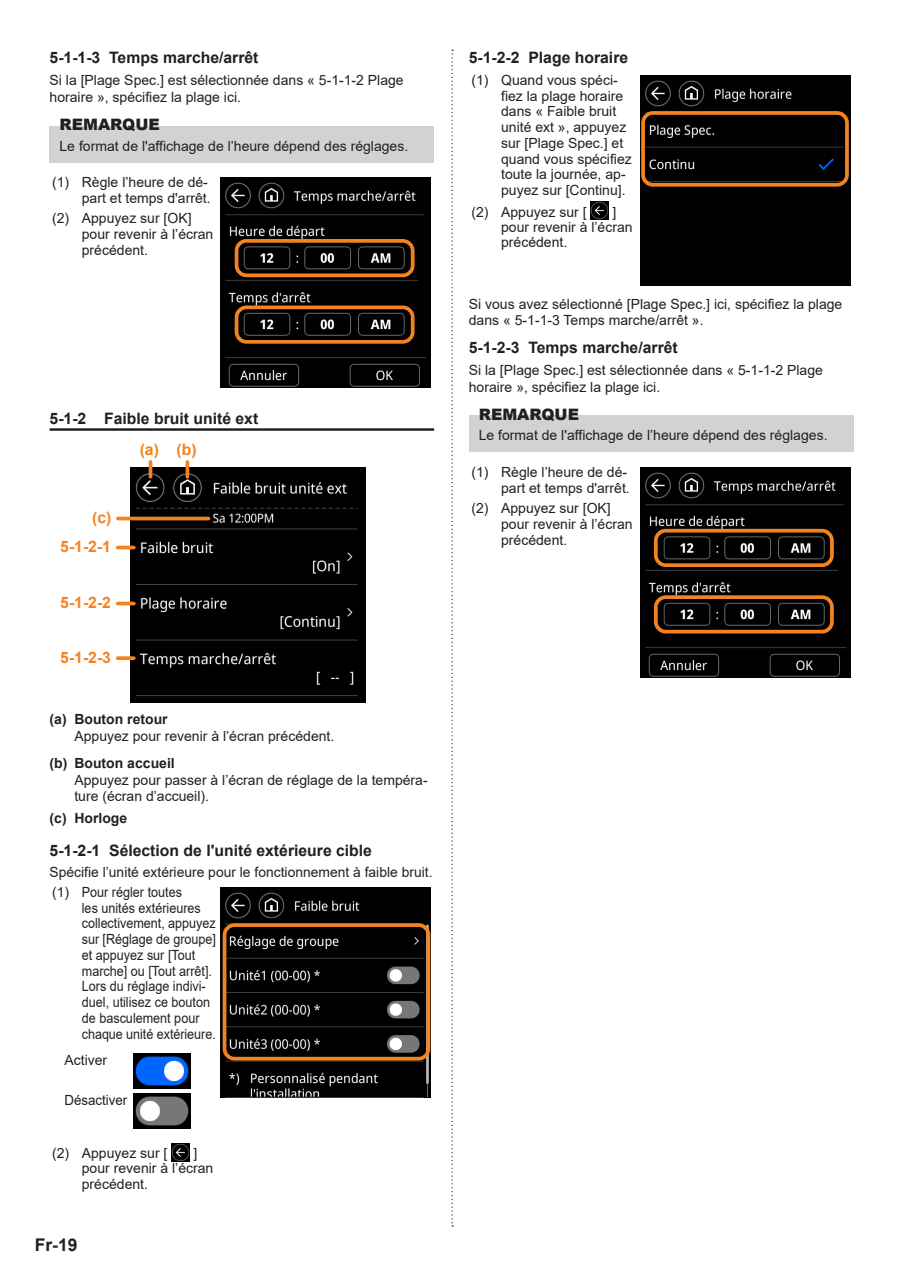
<style>
.page{position:relative;width:903px;height:1275px;background:#fff}
.page>*{position:absolute;margin:0;border:0;box-sizing:border-box;transform-origin:0 0}
.t1{font:700 17.5px "Arial";color:#231f20}
.t2{font:700 15.75px "Arial";color:#231f20}
.t3{font:700 15.75px "Arial";color:#f58220}
.t4{font:900 15.75px "Arial";color:#231f20}
.t5{font:14px/15.8px "Arial";color:#231f20}
.t6{font:14px/15.8px "Arial";color:#231f20;scale:.9 1}
.t7{font:700 14px "Arial";color:#231f20}
.t8{font:14px "Arial";color:#231f20;scale:.95 1}
</style>
<div class="page">
<svg style="left:451px;top:50px;width:2px;height:1177px"></svg>
<hr style="left:50px;top:428px;width:384px;height:3px;background:#231f20">
<div style="left:50px;top:126px;width:384px;height:37px;background:#d1d2d4"></div>
<img style="left:221px;top:178px;width:210px;height:210px">
<div style="left:235px;top:239px;width:179px;height:38px;border:4px solid #f58220;border-radius:10px"></div>
<div style="left:235px;top:305px;width:179px;height:39px;border:4px solid #f58220;border-radius:10px"></div>
<img style="left:130px;top:467px;width:235px;height:235px">
<hr style="left:118px;top:546px;width:16px;height:3px;background:#f58220">
<hr style="left:118px;top:517px;width:90px;height:3px;background:#f58220">
<hr style="left:118px;top:602px;width:16px;height:3px;background:#f58220">
<svg style="left:118px;top:656px;width:16px;height:4px"></svg>
<hr style="left:149px;top:462px;width:3px;height:15px;background:#f58220">
<hr style="left:186px;top:462px;width:3px;height:15px;background:#f58220">
<img style="left:133px;top:1053px;width:58px;height:35px">
<img style="left:133px;top:1093px;width:58px;height:35px">
<img style="left:171px;top:1143px;width:18px;height:18px">
<img style="left:221px;top:888px;width:210px;height:210px">
<div style="left:223px;top:923px;width:207px;height:137px;border:4px solid #f58220;border-radius:10px"></div>
<img style="left:591px;top:201px;width:18px;height:19px">
<div style="left:640px;top:76px;width:210px;height:210px;background:#000"></div>
<div style="left:641px;top:111px;width:208px;height:76px;border:4px solid #f58220;border-radius:10px"></div>
<div style="left:469px;top:415px;width:384px;height:37px;background:#d1d2d4"></div>
<img style="left:640px;top:468px;width:210px;height:209px">
<div style="left:654px;top:529px;width:180px;height:38px;border:4px solid #f58220;border-radius:10px"></div>
<div style="left:654px;top:595px;width:180px;height:38px;border:4px solid #f58220;border-radius:10px"></div>
<p class="t2" style="left:50px;top:46px;width:210px">5-1-1-3 Temps marche/arrêt</p>
<p class="t5" style="left:50px;top:72px;width:356px;line-height:16.8px">Si la [Plage Spec.] est sélectionnée dans « 5-1-1-2 Plage horaire », spécifiez la plage ici.</p>
<p class="t4" style="left:60px;top:113px;width:102px">REMARQUE</p>
<p class="t5" style="left:60px;top:138px;width:350px">Le format de l'affichage de l’heure dépend des réglages.</p>
<p class="t5" style="left:52px;top:174px;width:160px;text-align:right">(1) Règle l’heure de dé&shy;part et temps d'arrêt.</p>
<p class="t5" style="left:82px;top:211px;width:133px;text-indent:-30px">(2) Appuyez sur [OK] pour revenir à l’écran précédent.</p>
<p class="t2" style="left:50px;top:407px;width:210px">5-1-2 Faible bruit unité ext</p>
<p class="t3" style="left:92px;top:506px;width:21px">(c)</p>
<p class="t3" style="left:60px;top:536px;width:52px">5-1-2-1</p>
<p class="t3" style="left:60px;top:592px;width:52px">5-1-2-2</p>
<p class="t3" style="left:60px;top:646px;width:52px">5-1-2-3</p>
<p class="t3" style="left:140px;top:439px;width:58px">(a) (b)</p>
<p class="t7" style="left:50px;top:709px;width:120px">(a) Bouton retour</p>
<p class="t5" style="left:74px;top:728px;width:261px">Appuyez pour revenir à l’écran précédent.</p>
<p class="t7" style="left:50px;top:753px;width:127px">(b) Bouton accueil</p>
<p class="t5" style="left:74px;top:771px;width:355px;line-height:16.8px">Appuyez pour passer à l’écran de réglage de la tempéra&shy;ture (écran d’accueil).</p>
<p class="t7" style="left:50px;top:808px;width:79px">(c) Horloge</p>
<p class="t2" style="left:50px;top:840px;width:324px">5-1-2-1 Sélection de l'unité extérieure cible</p>
<p class="t5" style="left:50px;top:863px;width:384px;line-height:19.4px">Spécifie l’unité extérieure pour le fonctionnement à faible bruit. (1) Pour régler toutes</p>
<p class="t6" style="left:82px;top:900px;width:150px">les unités extérieures collectivement, appuyez sur [Réglage de groupe] et appuyez sur [Tout marche] ou [Tout arrêt].<br>Lors du réglage indivi&shy;duel, utilisez ce bouton de basculement pour chaque unité extérieure.</p>
<p class="t5" style="left:64px;top:1052px;width:44px">Activer</p>
<p class="t8" style="left:64px;top:1090px;width:68px">Désactiver</p>
<p class="t5" style="left:52px;top:1145px;width:117px">(2) Appuyez sur [</p>
<p class="t5" style="left:82px;top:1146px;width:133px;line-height:15.2px;text-indent:112px">] pour revenir à l’écran précédent.</p>
<p class="t1" style="left:35px;top:1232px;width:44px">Fr-19</p>
<p class="t2" style="left:469px;top:46px;width:161px">5-1-2-2 Plage horaire</p>
<p class="t5" style="left:501px;top:72px;width:132px;text-indent:-30px">(1) Quand vous spéci&shy;fiez la plage horaire dans « Faible bruit unité ext », appuyez sur [Plage Spec.] et quand vous spécifiez toute la journée, ap&shy;puyez sur [Continu].</p>
<p class="t5" style="left:471px;top:204px;width:117px">(2) Appuyez sur [</p>
<p class="t5" style="left:501px;top:204px;width:133px;line-height:15.2px;text-indent:112px">] pour revenir à l’écran précédent.</p>
<p class="t5" style="left:469px;top:296px;width:375px">Si vous avez sélectionné [Plage Spec.] ici, spécifiez la plage dans « 5-1-1-3 Temps marche/arrêt ».</p>
<p class="t2" style="left:469px;top:336px;width:210px">5-1-2-3 Temps marche/arrêt</p>
<p class="t5" style="left:469px;top:362px;width:356px;line-height:16.8px">Si la [Plage Spec.] est sélectionnée dans « 5-1-1-2 Plage horaire », spécifiez la plage ici.</p>
<p class="t4" style="left:479px;top:403px;width:102px">REMARQUE</p>
<p class="t5" style="left:479px;top:428px;width:350px">Le format de l'affichage de l’heure dépend des réglages.</p>
<p class="t5" style="left:471px;top:464px;width:160px;text-align:right">(1) Règle l’heure de dé&shy;part et temps d'arrêt.</p>
<p class="t5" style="left:501px;top:500px;width:133px;text-indent:-30px">(2) Appuyez sur [OK] pour revenir à l’écran précédent.</p>
</div>
